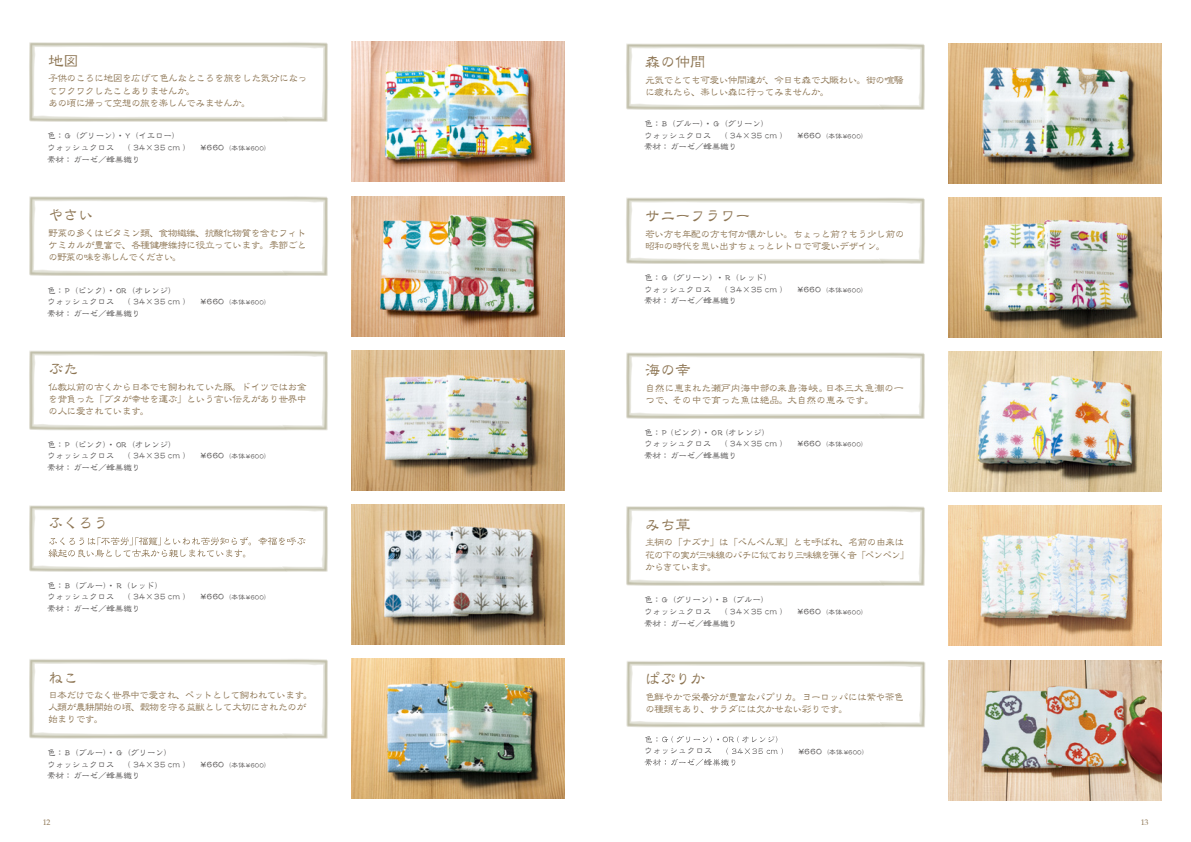
<style>
.page{position:relative;width:1191px;height:842px;background:#fff}
.page>*{position:absolute;margin:0;border:0;box-sizing:border-box;transform-origin:0 0}
.t1{font:17.2px "DF Lei Sho Std W5";letter-spacing:-.04em;color:#8d7553;scale:.91 1}
.t2{font:11px/12px "DF Lei Sho Std W5";letter-spacing:-.08em;color:#8d7553;scale:.91 1}
.t3{font:11px/12px "DF Lei Sho Std W5";letter-spacing:-.12em;color:#8d7553;scale:.91 1}
.t4{font:11px/12px "DF Lei Sho Std W5";letter-spacing:-.025em;color:#8d7553;scale:.91 1}
.t5{font:9.6px "DF Lei Sho Std W5";letter-spacing:-.04em;color:#595757;scale:.91 1}
.t6{font:9.6px "DF Lei Sho Std W5";letter-spacing:-.02em;color:#595757;scale:.91 1}
.t7{font:8px "DF Lei Sho Std W5";color:#595757;scale:.91 1}
.t8{font:8px "Palatino";color:#8d7553}
.s1{font-size:10.5px}
.s2{font-size:8px}
</style>
<div class="page">
<img style="left:352px;top:659px;width:213px;height:140px">
<img style="left:352px;top:350px;width:213px;height:140px">
<img style="left:352px;top:42px;width:213px;height:140px">
<img style="left:352px;top:504px;width:213px;height:140px">
<svg style="left:29px;top:350px;width:299px;height:80px"></svg>
<svg style="left:29px;top:42px;width:299px;height:80px"></svg>
<svg style="left:29px;top:659px;width:299px;height:80px"></svg>
<svg style="left:29px;top:505px;width:299px;height:67px"></svg>
<svg style="left:29px;top:196px;width:299px;height:80px"></svg>
<img style="left:352px;top:196px;width:213px;height:140px">
<svg style="left:644px;top:736px;width:139px;height:30px"></svg>
<img style="left:948px;top:660px;width:213px;height:140px">
<img style="left:948px;top:352px;width:213px;height:140px">
<img style="left:948px;top:506px;width:213px;height:140px">
<img style="left:948px;top:197px;width:213px;height:140px">
<img style="left:948px;top:43px;width:213px;height:140px">
<svg style="left:626px;top:506px;width:299px;height:80px"></svg>
<svg style="left:626px;top:352px;width:299px;height:67px"></svg>
<svg style="left:626px;top:43px;width:299px;height:67px"></svg>
<svg style="left:626px;top:197px;width:299px;height:67px"></svg>
<svg style="left:626px;top:661px;width:299px;height:66px"></svg>
<h1 class="t1" style="left:48px;top:51px;width:35px">地図</h1>
<p class="t2" style="left:48px;top:72px;width:287px">子供のころに地図を広げて色んなところを旅をした気分になってワクワクしたことありませんか。<br>あの頃に帰って空想の旅を楽しんでみませんか。</p>
<p class="t5" style="left:47px;top:131px;width:148px">色：G（グリーン）･ Y（イエロー）</p>
<p class="t5" style="left:47px;top:154px;width:104px">素材：ガーゼ／蜂巣織り</p>
<p class="t5" style="left:47px;top:142px;width:247px">ウォッシュクロス （３４×３５ｃｍ） <span class="s1">¥660</span><span class="s2">（本体¥600）</span></p>
<h1 class="t1" style="left:48px;top:205px;width:52px">やさい</h1>
<p class="t2" style="left:48px;top:227px;width:286px;text-align:justify">野菜の多くはビタミン類、食物繊維、抗酸化物質を含むフィトケミカルが豊富で、各種健康維持に役立っています。季節ごとの野菜の味を楽しんでください。</p>
<p class="t5" style="left:47px;top:296px;width:247px">ウォッシュクロス （３４×３５ｃｍ） <span class="s1">¥660</span><span class="s2">（本体¥600）</span></p>
<p class="t5" style="left:47px;top:285px;width:144px">色：P（ピンク）･ OR（オレンジ）</p>
<p class="t5" style="left:47px;top:308px;width:104px">素材：ガーゼ／蜂巣織り</p>
<h1 class="t1" style="left:48px;top:360px;width:35px">ぶた</h1>
<p class="t2" style="left:48px;top:381px;width:286px;text-align:justify">仏教以前の古くから日本でも飼われていた豚。ドイツではお金を背負った「ブタが幸せを運ぶ」という言い伝えがあり世界中の人に愛されています。</p>
<p class="t5" style="left:47px;top:439px;width:144px">色：P（ピンク）･ OR（オレンジ）</p>
<p class="t5" style="left:47px;top:462px;width:104px">素材：ガーゼ／蜂巣織り</p>
<p class="t5" style="left:47px;top:451px;width:247px">ウォッシュクロス （３４×３５ｃｍ） <span class="s1">¥660</span><span class="s2">（本体¥600）</span></p>
<h1 class="t1" style="left:48px;top:514px;width:68px">ふくろう</h1>
<p class="t5" style="left:47px;top:580px;width:129px">色：B（ブルー）･ R（レッド）</p>
<p class="t5" style="left:47px;top:603px;width:104px">素材：ガーゼ／蜂巣織り</p>
<p class="t5" style="left:47px;top:591px;width:247px">ウォッシュクロス （３４×３５ｃｍ） <span class="s1">¥660</span><span class="s2">（本体¥600）</span></p>
<h1 class="t1" style="left:48px;top:668px;width:35px">ねこ</h1>
<p class="t2" style="left:48px;top:689px;width:293px">日本だけでなく世界中で愛され、ペットとして飼われています。人類が農耕開始の頃、穀物を守る益獣として大切にされたのが始まりです。</p>
<p class="t5" style="left:47px;top:748px;width:139px">色：B（ブルー）･ G（グリーン）</p>
<p class="t5" style="left:47px;top:771px;width:104px">素材：ガーゼ／蜂巣織り</p>
<p class="t5" style="left:47px;top:759px;width:247px">ウォッシュクロス （３４×３５ｃｍ） <span class="s1">¥660</span><span class="s2">（本体¥600）</span></p>
<h1 class="t1" style="left:645px;top:53px;width:68px">森の仲間</h1>
<p class="t2" style="left:645px;top:74px;width:286px">元気でとても可愛い仲間達が、今日も森で大賑わい。街の喧騒に疲れたら、楽しい森に行ってみませんか。</p>
<p class="t5" style="left:644px;top:130px;width:247px">ウォッシュクロス （３４×３５ｃｍ） <span class="s1">¥660</span><span class="s2">（本体¥600）</span></p>
<p class="t5" style="left:644px;top:119px;width:139px">色：B（ブルー）･ G（グリーン）</p>
<p class="t5" style="left:644px;top:142px;width:104px">素材：ガーゼ／蜂巣織り</p>
<h1 class="t1" style="left:645px;top:207px;width:118px">サニーフラワー</h1>
<p class="t2" style="left:645px;top:228px;width:287px">若い方も年配の方も何か懐かしい。ちょっと前？もう少し前の昭和の時代を思い出すちょっとレトロで可愛いデザイン。</p>
<p class="t5" style="left:644px;top:273px;width:142px">色：G（グリーン）･ R（レッド）</p>
<p class="t5" style="left:644px;top:296px;width:104px">素材：ガーゼ／蜂巣織り</p>
<p class="t5" style="left:644px;top:284px;width:247px">ウォッシュクロス （３４×３５ｃｍ） <span class="s1">¥660</span><span class="s2">（本体¥600）</span></p>
<h1 class="t1" style="left:645px;top:361px;width:52px">海の幸</h1>
<p class="t4" style="left:645px;top:382px;width:286px">自然に恵まれた瀬戸内海中部の来島海峡。日本三大急潮の一つで、その中で育った魚は絶品。大自然の恵みです。</p>
<p class="t5" style="left:644px;top:438px;width:247px">ウォッシュクロス （３４×３５ｃｍ） <span class="s1">¥660</span><span class="s2">（本体¥600）</span></p>
<p class="t5" style="left:644px;top:427px;width:140px">色：P（ピンク）･ OR（オレンジ）</p>
<p class="t5" style="left:644px;top:450px;width:104px">素材：ガーゼ／蜂巣織り</p>
<h1 class="t1" style="left:645px;top:515px;width:52px">みち草</h1>
<p class="t3" style="left:645px;top:536px;width:292px">主柄の「ナズナ」は「ぺんぺん草」とも呼ばれ、名前の由来は花の下の実が三味線のバチに似ており三味線を弾く音「ペンペン」からきています。</p>
<p class="t5" style="left:644px;top:595px;width:139px">色：G（グリーン）･ B（ブルー）</p>
<p class="t5" style="left:644px;top:618px;width:104px">素材：ガーゼ／蜂巣織り</p>
<p class="t5" style="left:644px;top:606px;width:247px">ウォッシュクロス （３４×３５ｃｍ） <span class="s1">¥660</span><span class="s2">（本体¥600）</span></p>
<h1 class="t1" style="left:645px;top:669px;width:68px">ぱぷりか</h1>
<p class="t2" style="left:645px;top:691px;width:286px">色鮮やかで栄養分が豊富なパプリカ。ヨーロッパには紫や茶色の種類もあり、サラダには欠かせない彩りです。</p>
<p class="t6" style="left:644px;top:746px;width:77px">ウォッシュクロス</p>
<p class="t7" style="left:798px;top:747px;width:79px"><span class="s1">¥660</span>（本体¥600）</p>
<p class="t8" style="left:43px;top:815px;width:9px">12</p>
<p class="t8" style="left:1140px;top:815px;width:9px">13</p>
</div>
